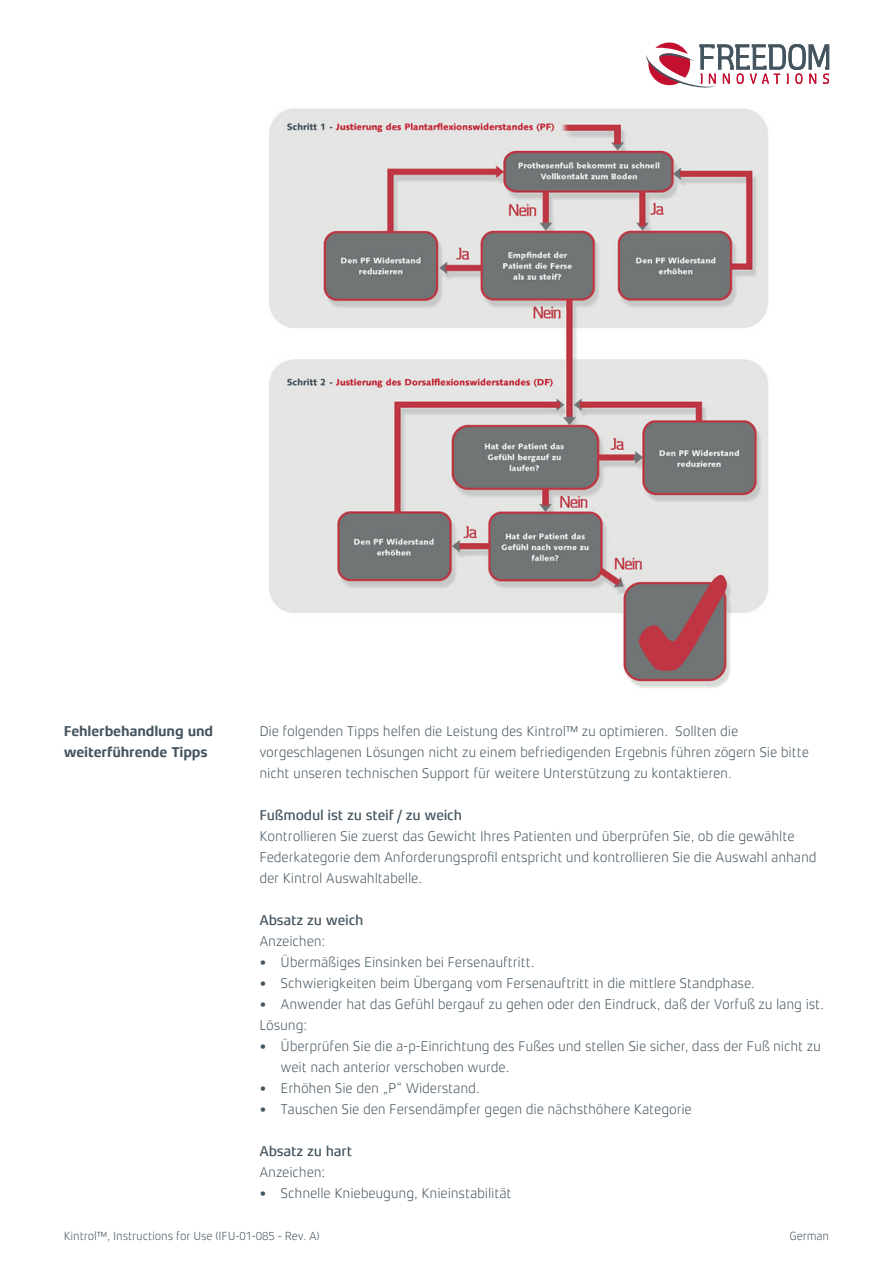
<style>
.page{position:relative;width:893px;height:1263px;background:#fff}
.page>*{position:absolute;margin:0;border:0;box-sizing:border-box;transform-origin:0 0}
.t1{font:300 14.4px/21px "Xenois Sans Pro";letter-spacing:-.015em;color:#45555f}
.t2{font:500 14.4px "Xenois Sans Pro";letter-spacing:-.015em;color:#45555f}
.t3{font:700 14.4px/21px "Xenois Sans Pro";letter-spacing:-.015em;color:#45555f}
.t4{font:300 12px "Xenois Sans Pro";letter-spacing:-.015em;color:#45555f}
</style>
<div class="page">
<svg style="left:646px;top:43px;width:183px;height:45px"></svg>
<img style="left:269px;top:108px;width:500px;height:580px">
<p class="t3" style="left:64px;top:721px;width:151px">Fehlerbehandlung und weiterführende Tipps</p>
<p class="t1" style="left:259px;top:721px;width:551px">Die folgenden Tipps helfen die Leistung des Kintrol™ zu optimieren. Sollten die vorgeschlagenen Lösungen nicht zu einem befriedigenden Ergebnis führen zögern Sie bitte nicht unseren technischen Support für weitere Unterstützung zu kontaktieren.</p>
<p class="t2" style="left:259px;top:807px;width:204px">Fußmodul ist zu steif / zu weich</p>
<p class="t1" style="left:259px;top:826px;width:559px">Kontrollieren Sie zuerst das Gewicht Ihres Patienten und überprüfen Sie, ob die gewählte<br>Federkategorie dem Anforderungsprofil entspricht und kontrollieren Sie die Auswahl anhand der Kintrol Auswahltabelle.</p>
<p class="t2" style="left:259px;top:912px;width:106px">Absatz zu weich</p>
<p class="t1" style="left:259px;top:931px;width:68px">Anzeichen:</p>
<p class="t1" style="left:259px;top:952px;width:277px">• Übermäßiges Einsinken bei Fersenauftritt.</p>
<p class="t1" style="left:259px;top:973px;width:497px">• Schwierigkeiten beim Übergang vom Fersenauftritt in die mittlere Standphase.</p>
<p class="t1" style="left:259px;top:994px;width:566px">• Anwender hat das Gefühl bergauf zu gehen oder den Eindruck, daß der Vorfuß zu lang ist.<br>Lösung:</p>
<p class="t1" style="left:281px;top:1036px;width:542px;text-indent:-21px">• Überprüfen Sie die a-p-Einrichtung des Fußes und stellen Sie sicher, dass der Fuß nicht zu weit nach anterior verschoben wurde.</p>
<p class="t1" style="left:259px;top:1078px;width:222px">• Erhöhen Sie den „P“ Widerstand.</p>
<p class="t1" style="left:259px;top:1099px;width:434px">• Tauschen Sie den Fersendämpfer gegen die nächsthöhere Kategorie</p>
<p class="t2" style="left:259px;top:1143px;width:94px">Absatz zu hart</p>
<p class="t1" style="left:259px;top:1162px;width:68px">Anzeichen:</p>
<p class="t1" style="left:259px;top:1183px;width:254px">• Schnelle Kniebeugung, Knieinstabilität</p>
<p class="t4" style="left:64px;top:1229px;width:258px">Kintrol™, Instructions for Use (IFU-01-085 - Rev. A)</p>
<p class="t4" style="left:789px;top:1229px;width:41px">German</p>
</div>
